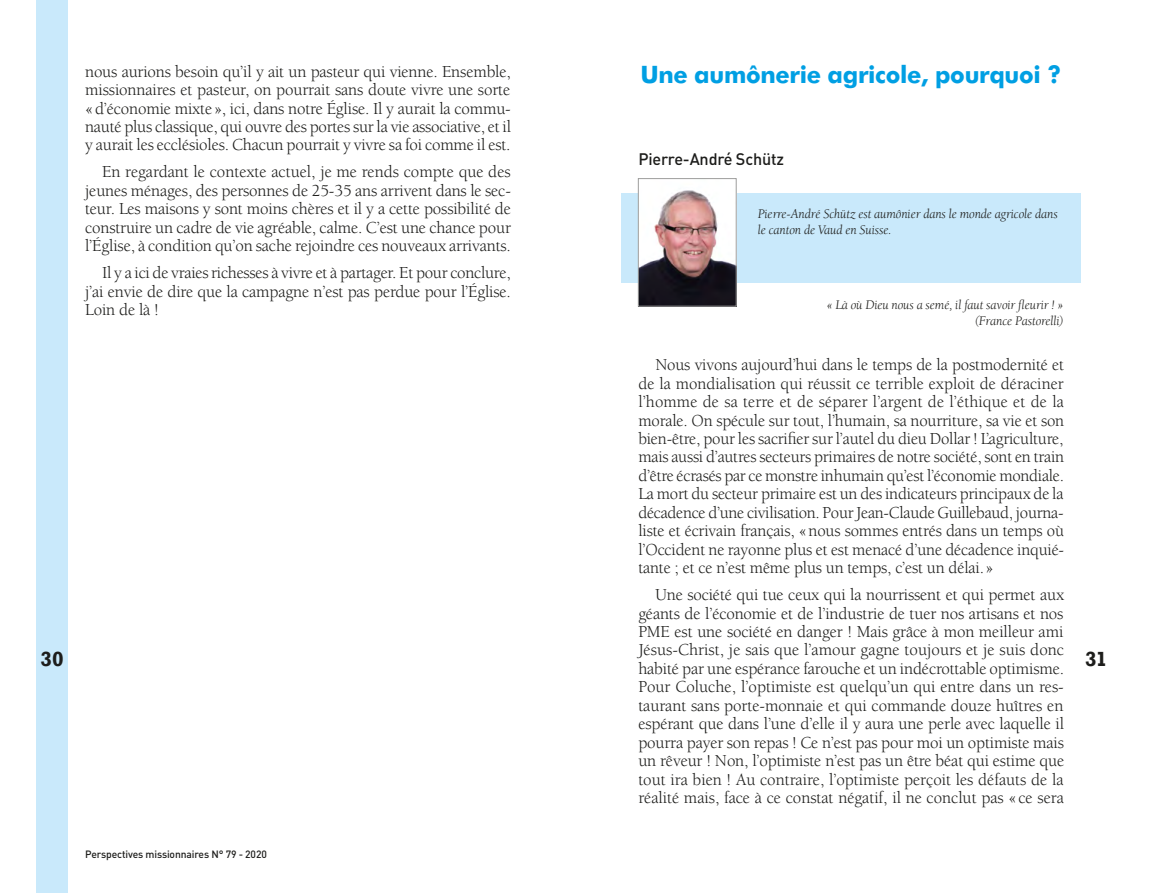
<style>
.page{position:relative;width:1149px;height:893px;background:#fff}
.page>*{position:absolute;margin:0;border:0;box-sizing:border-box;transform-origin:0 0}
.t1{font:700 24px "Futura BT";letter-spacing:-.015em;color:#009fe3}
.t2{font:700 21px "Rockwell";color:#1d1d1b}
.t3{font:17.25px/18.5px "Berkeley";letter-spacing:-.01em;color:#1d1d1b;text-align:justify}
.t4{font:500 16.5px "DIN";letter-spacing:-.01em;color:#1d1d1b}
.t5{font:italic 13.5px/16.2px "Berkeley";letter-spacing:-.01em;color:#1d1d1b}
.t6{font:500 10.5px "DIN";letter-spacing:-.01em;color:#1d1d1b}
</style>
<div class="page">
<div style="left:621px;top:193px;width:459px;height:90px;background:#c9e9fb"></div>
<img style="left:639px;top:190px;width:95px;height:115px">
<div style="left:637px;top:178px;width:99px;height:129px;border:1px solid #9d9d9c"></div>
<div style="left:36px;top:0;width:32px;height:893px;background:#c9e9fb"></div>
<p class="t3" style="left:85px;top:62px;width:427px">nous aurions besoin qu’il y ait un pasteur qui vienne. Ensemble, missionnaires et pasteur, on pourrait sans doute vivre une sorte «d’économie mixte», ici, dans notre Église. Il y aurait la commu&shy;nauté plus classique, qui ouvre des portes sur la vie associative, et il y aurait les ecclésioles. Chacun pourrait y vivre sa foi comme il est.</p>
<p class="t3" style="left:85px;top:163px;width:427px;text-indent:17px">En regardant le contexte actuel, je me rends compte que des jeunes ménages, des personnes de 25-35 ans arrivent dans le sec&shy;teur. Les maisons y sont moins chères et il y a cette possibilité de construire un cadre de vie agréable, calme. C’est une chance pour l’Église, à condition qu’on sache rejoindre ces nouveaux arrivants.</p>
<p class="t3" style="left:85px;top:264px;width:427px;text-indent:17px">Il y a ici de vraies richesses à vivre et à partager. Et pour conclure, j’ai envie de dire que la campagne n’est pas perdue pour l’Église.<br>Loin de là !</p>
<h1 class="t1" style="left:640px;top:60px;width:422px">Une aumônerie agricole, pourquoi ?</h1>
<p class="t4" style="left:638px;top:149px;width:147px">Pierre-André Schütz</p>
<p class="t5" style="left:757px;top:206px;width:301px">Pierre-André Schütz est aumônier dans le monde agricole dans le canton de Vaud en Suisse.</p>
<p class="t5" style="left:826px;top:297px;width:239px;text-align:right">« Là où Dieu nous a semé, il faut savoir fleurir ! » (France Pastorelli)</p>
<p class="t3" style="left:638px;top:356px;width:427px;text-indent:17px">Nous vivons aujourd’hui dans le temps de la postmodernité et de la mondialisation qui réussit ce terrible exploit de déraciner l’homme de sa terre et de séparer l’argent de l’éthique et de la morale. On spécule sur tout, l’humain, sa nourriture, sa vie et son bien-être, pour les sacrifier sur l’autel du dieu Dollar ! L’agriculture, mais aussi d’autres secteurs primaires de notre société, sont en train d’être écrasés par ce monstre inhumain qu’est l’économie mondiale.<br>La mort du secteur primaire est un des indicateurs principaux de la décadence d’une civilisation. Pour Jean-Claude Guillebaud, journa&shy;liste et écrivain français, «nous sommes entrés dans un temps où l’Occident ne rayonne plus et est menacé d’une décadence inquié&shy;tante ; et ce n’est même plus un temps, c’est un délai.»</p>
<p class="t3" style="left:638px;top:586px;width:427px;text-indent:17px">Une société qui tue ceux qui la nourrissent et qui permet aux géants de l’économie et de l’industrie de tuer nos artisans et nos PME est une société en danger ! Mais grâce à mon meilleur ami Jésus-Christ, je sais que l’amour gagne toujours et je suis donc habité par une espérance farouche et un indécrottable optimisme.<br>Pour Coluche, l’optimiste est quelqu’un qui entre dans un res&shy;taurant sans porte-monnaie et qui commande douze huîtres en espérant que dans l’une d’elle il y aura une perle avec laquelle il pourra payer son repas ! Ce n’est pas pour moi un optimiste mais un rêveur ! Non, l’optimiste n’est pas un être béat qui estime que tout ira bien ! Au contraire, l’optimiste perçoit les défauts de la réalité mais, face à ce constat négatif, il ne conclut pas «ce sera</p>
<p class="t2" style="left:40px;top:647px;width:25px">30</p>
<p class="t2" style="left:1084px;top:647px;width:24px">31</p>
<p class="t6" style="left:85px;top:848px;width:183px">Perspectives missionnaires N° 79 - 2020</p>
</div>
